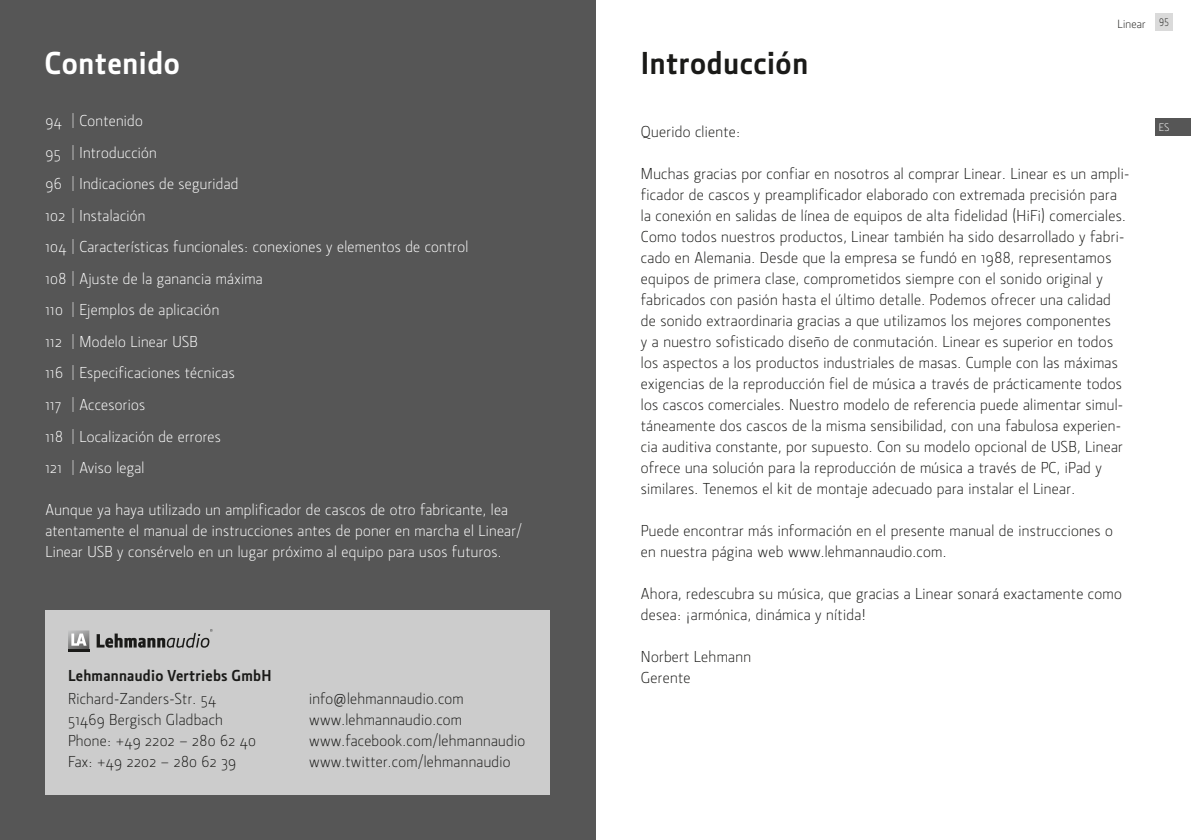
<style>
.page{position:relative;width:1191px;height:840px;background:#fff}
.page>*{position:absolute;margin:0;border:0;box-sizing:border-box;transform-origin:0 0}
.t1{font:700 32px "Section";letter-spacing:.02em;color:#1a1a18}
.t2{font:700 32px "Section";letter-spacing:.02em;color:#fff}
.t3{font:300 16px/21px "Section";letter-spacing:.02em;color:#1a1a18}
.t4{font:300 16px/31.6px "Section";letter-spacing:.02em;color:#fff}
.t5{font:700 16px "Section";letter-spacing:.02em;color:#1a1a18}
.t6{font:300 12px "Section";letter-spacing:.02em;color:#1a1a18}
.t7{font:11px "Section Light Caps";color:#fff}
.s1{font-family:"Section Light Caps";font-weight:400;font-size:11px}
</style>
<div class="page">
<div style="left:0;top:0;width:595px;height:839px;background:#565656"></div>
<div style="left:45px;top:609px;width:505px;height:185px;background:#ccc"></div>
<svg style="left:68px;top:630px;width:21px;height:18px"></svg>
<svg style="left:97px;top:629px;width:115px;height:18px"></svg>
<hr style="left:68px;top:649px;width:21px;height:2px;background:#1a1a18">
<div style="left:1155px;top:14px;width:17px;height:17px;background:#dadada"></div>
<div style="left:1155px;top:118px;width:36px;height:17px;background:#565656"></div>
<h1 class="t2" style="left:44px;top:44px;width:137px">Contenido</h1>
<p class="t4" style="left:45px;top:105px;width:424px">94 | Contenido<br>95 | Introducción<br>96 | Indicaciones de seguridad<br>102 | Instalación<br>104 | Características funcionales: conexiones y elementos de control<br>108 | Ajuste de la ganancia máxima<br>110 | Ejemplos de aplicación<br>112 | Modelo Linear USB<br>116 | Especificaciones técnicas<br>117 | Accesorios<br>118 | Localización de errores<br>121 | Aviso legal</p>
<p class="t4" style="left:45px;top:499px;width:478px;line-height:21px">Aunque ya haya utilizado un amplificador de cascos de otro fabricante, lea atentamente el manual de instrucciones antes de poner en marcha el Linear/<br>Linear USB y consérvelo en un lugar próximo al equipo para usos futuros.</p>
<p class="t5" style="left:68px;top:666px;width:205px">Lehmannaudio Vertriebs GmbH</p>
<p class="t3" style="left:68px;top:688px;width:189px">Richard-Zanders-Str. 54<br>51469 Bergisch Gladbach<br>Phone: +49 2202 – 280 62 40<br>Fax: +49 2202 – 280 62 39</p>
<p class="t3" style="left:309px;top:688px;width:217px">info@lehmannaudio.com www.lehmannaudio.com www.facebook.com/lehmannaudio www.twitter.com/lehmannaudio</p>
<h1 class="t1" style="left:641px;top:44px;width:169px">Introducción</h1>
<p class="t6" style="left:1117px;top:17px;width:53px">Linear <span class="s1">95</span></p>
<p class="t3" style="left:641px;top:121px;width:101px">Querido cliente:</p>
<p class="t3" style="left:641px;top:163px;width:490px">Muchas gracias por confiar en nosotros al comprar Linear. Linear es un ampli&shy;ficador de cascos y preamplificador elaborado con extremada precisión para la conexión en salidas de línea de equipos de alta fidelidad (HiFi) comerciales.<br>Como todos nuestros productos, Linear también ha sido desarrollado y fabri&shy;cado en Alemania. Desde que la empresa se fundó en 1988, representamos equipos de primera clase, comprometidos siempre con el sonido original y fabricados con pasión hasta el último detalle. Podemos ofrecer una calidad de sonido extraordinaria gracias a que utilizamos los mejores componentes<br>y a nuestro sofisticado diseño de conmutación. Linear es superior en todos los aspectos a los productos industriales de masas. Cumple con las máximas exigencias de la reproducción fiel de música a través de prácticamente todos los cascos comerciales. Nuestro modelo de referencia puede alimentar simul&shy;táneamente dos cascos de la misma sensibilidad, con una fabulosa experien&shy;cia auditiva constante, por supuesto. Con su modelo opcional de USB, Linear ofrece una solución para la reproducción de música a través de PC, iPad y similares. Tenemos el kit de montaje adecuado para instalar el Linear.</p>
<p class="t3" style="left:641px;top:520px;width:473px">Puede encontrar más información en el presente manual de instrucciones o en nuestra página web www.lehmannaudio.com.</p>
<p class="t3" style="left:641px;top:583px;width:482px">Ahora, redescubra su música, que gracias a Linear sonará exactamente como desea: ¡armónica, dinámica y nítida!</p>
<p class="t3" style="left:641px;top:646px;width:112px">Norbert Lehmann<br>Gerente</p>
<p class="t7" style="left:1158px;top:120px;width:12px">ES</p>
</div>
